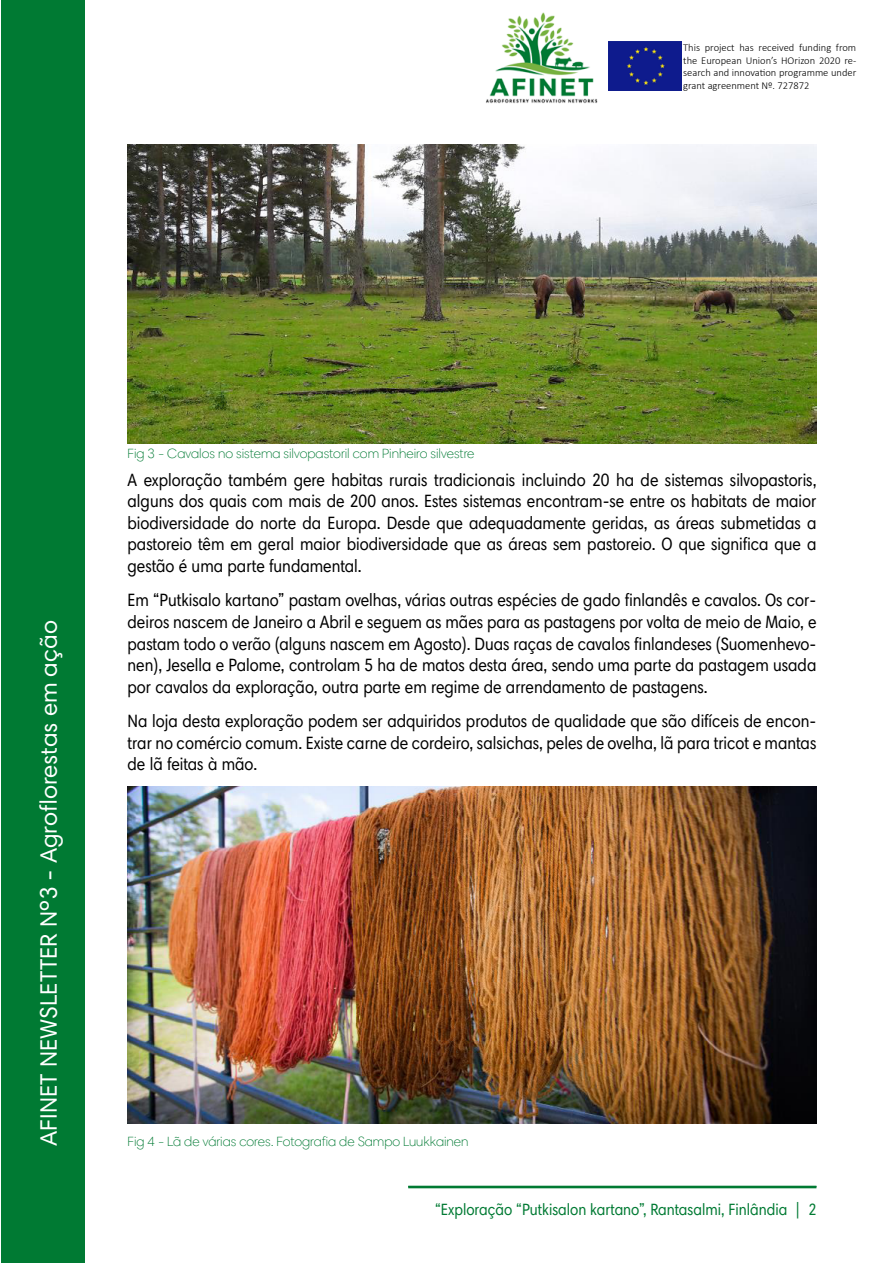
<style>
.page{position:relative;width:893px;height:1263px;background:#fff}
.page>*{position:absolute;margin:0;border:0;box-sizing:border-box;transform-origin:0 0}
.t1{font:24px "Harmonia Sans Pro Cyr";color:#fff}
.t2{font:condensed 18px/21.6px "Harmonia Sans Pro Cyr";color:#000;text-align:justify}
.t3{font:condensed 16.5px "Harmonia Sans Pro Cyr";color:#007a33}
.t4{font:300 13.5px "Harmonia Sans Pro Cyr";color:#007a33}
.t5{font:300 10.5px/12.6px "Calibri";color:#000;text-align:justify}
</style>
<div class="page">
<div style="left:1px;top:0;width:83px;height:1263px;background:#007a33"></div>
<hr style="left:408px;top:1186px;width:408px;height:2px;background:#007a33">
<img style="left:486px;top:13px;width:112px;height:91px">
<div style="left:608px;top:42px;width:73px;height:48px;background:#0e1b8d"></div>
<img style="left:128px;top:144px;width:688px;height:300px">
<img style="left:128px;top:787px;width:688px;height:336px">
<p class="t5" style="left:683px;top:41px;width:175px">This project has received funding from the European Union’s HOrizon 2020 re&shy;search and innovation programme under grant agreenment Nº. 727872</p>
<h1 class="t1" style="left:34px;top:1146px;width:527px;rotate:-90deg">AFINET NEWSLETTER Nº3 - Agroforestas em ação</h1>
<p class="t4" style="left:128px;top:445px;width:348px">Fig 3 - Cavalos no sistema silvopastoril com Pinheiro silvestre</p>
<p class="t2" style="left:128px;top:469px;width:690px">A exploração também gere habitas rurais tradicionais incluindo 20 ha de sistemas silvopastoris, alguns dos quais com mais de 200 anos. Estes sistemas encontram-se entre os habitats de maior biodiversidade do norte da Europa. Desde que adequadamente geridas, as áreas submetidas a pastoreio têm em geral maior biodiversidade que as áreas sem pastoreio. O que significa que a gestão é uma parte fundamental.</p>
<p class="t2" style="left:128px;top:589px;width:690px">Em “Putkisalo kartano” pastam ovelhas, várias outras espécies de gado finlandês e cavalos. Os cor&shy;deiros nascem de Janeiro a Abril e seguem as mães para as pastagens por volta de meio de Maio, e pastam todo o verão (alguns nascem em Agosto). Duas raças de cavalos finlandeses (Suomenhevo&shy;nen), Jesella e Palome, controlam 5 ha de matos desta área, sendo uma parte da pastagem usada por cavalos da exploração, outra parte em regime de arrendamento de pastagens.</p>
<p class="t2" style="left:128px;top:710px;width:690px">Na loja desta exploração podem ser adquiridos produtos de qualidade que são difíceis de encon&shy;trar no comércio comum. Existe carne de cordeiro, salsichas, peles de ovelha, lã para tricot e mantas de lã feitas à mão.</p>
<p class="t4" style="left:128px;top:1133px;width:342px">Fig 4 - Lã de várias cores. Fotografia de Sampo Luukkainen</p>
<p class="t3" style="left:435px;top:1199px;width:383px">“Exploração “Putkisalon kartano”, Rantasalmi, Finlândia | 2</p>
</div>
